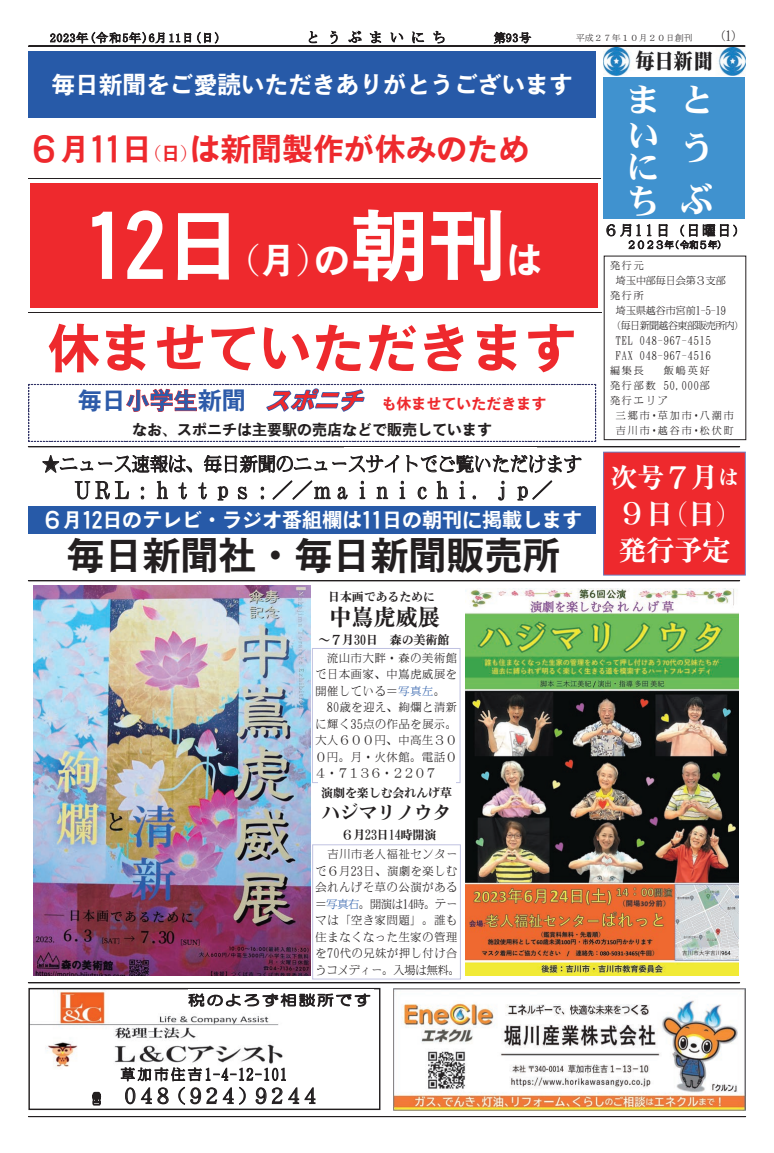
<style>
.page{position:relative;width:774px;height:1153px;background:#fff}
.page>*{position:absolute;margin:0;border:0;box-sizing:border-box;transform-origin:0 0}
.t1{font:78px "S Midashi GIWA Eb";color:#fff}
.t2{font:52.9px "S Midashi GIWA Eb";color:#ee292d}
.t3{font:38px "S Midashi GIWA Eb";color:#231f20}
.t4{font:34px/50px "DFHS Mincho W9 WING RKSJ H";color:#fff}
.t5{font:30.8px "S Midashi GIWA Eb";color:#ee292d}
.t6{font:28px/36.2px "S Midashi MIWA Eb";color:#fff}
.t7{font:27px "S Midashi MIWA Eb";color:#fff}
.t8{font:24px "S Midashi GIWA Eb";color:#2d5ba9}
.t9{font:23.6px "S Midashi GIWAN Eb";color:#fff}
.t10{font:22.1px "S Midashi MIWA Eb";color:#231f20}
.t11{font:20px "S Midashi GIWA Eb";color:#fff}
.t12{font:100 20px "S News MIWA";color:#231f20}
.t13{font:18.5px "S Midashi MIWA Eb";color:#231f20}
.t14{font:100 18px "S News MIWA";color:#231f20}
.t15{font:100 18px "S News MIWA";letter-spacing:.2em;color:#231f20;scale:1.29 1}
.t16{font:15px "S Midashi GIWA Eb";color:#231f20}
.t17{font:15px "S Midashi GIWA Eb";color:#ee292d}
.t18{font:100 13.9px "S News MIWA";letter-spacing:.2em;color:#231f20}
.t19{font:13.9px "HG Maru Gothic MPRO";letter-spacing:.115em;color:#231f20;scale:1.19 1}
.t20{font:13.9px "MS Mincho";letter-spacing:.51em;color:#231f20}
.t21{font:100 13px "S News MIWA";letter-spacing:.195em;color:#231f20}
.t22{font:12px "MS Mincho";letter-spacing:.05em;color:#231f20}
.t23{font:100 12px "S News MIWA";color:#231f20}
.t24{font:11.9px "S Midashi MIWA Eb";color:#231f20}
.t25{font:100 11px/16.5px "S News MIWA";letter-spacing:.075em;color:#231f20;text-align:justify}
.t26{font:100 10px "S News MIWA";letter-spacing:.1em;color:#231f20}
.t27{font:100 10px "S News MIWA";color:#231f20}
.t28{font:100 10px "S News MIWA";letter-spacing:.205em;color:#231f20}
.t29{font:100 10px "S News MIWA";letter-spacing:-.05em;color:#231f20}
.t30{font:9px "MS Mincho";color:#231f20}
.t31{font:100 9px "S News MIWA";letter-spacing:.04em;color:#231f20}
.s1{font-size:18.6px}
.s2{font-size:36px}
.s3{color:#275aa8}
.s4{font-size:12px}
.s5{font-size:20px}
.s6{font-size:27px}
</style>
<div class="page">
<svg style="left:28px;top:178px;width:573px;height:1px"></svg>
<svg style="left:28px;top:312px;width:573px;height:1px"></svg>
<div style="left:28px;top:446px;width:712px;height:1px;border:1px solid #231f20"></div>
<div style="left:28px;top:580px;width:712px;height:1px;border:1px solid #231f20"></div>
<div style="left:28px;top:982px;width:712px;height:1px;border:1px solid #231f20"></div>
<img style="left:604px;top:47px;width:141px;height:29px">
<div style="left:28px;top:46px;width:717px;height:1px;border:1px solid #231f20"></div>
<div style="left:28px;top:1116px;width:718px;height:1px;border:1px solid #231f20"></div>
<div style="left:603px;top:77px;width:142px;height:142px;background:#4092cf"></div>
<img style="left:30px;top:989px;width:348px;height:79px">
<div style="left:28px;top:987px;width:352px;height:122px;border:1px solid #231f20"></div>
<div style="left:188px;top:989px;width:186px;height:22px;background:#fff"></div>
<div style="left:63px;top:1066px;width:282px;height:39px;background:#fff"></div>
<div style="left:29px;top:51px;width:567px;height:67px;background:#275aa8"></div>
<div style="left:31px;top:183px;width:567px;height:125px;background:#ee292d"></div>
<div style="left:29px;top:506px;width:567px;height:27px;background:#275aa8"></div>
<div style="left:603px;top:452px;width:142px;height:123px;background:#ee292d"></div>
<div style="left:603px;top:452px;width:142px;height:123px;border:1px solid #6f7dbd"></div>
<img style="left:393px;top:988px;width:352px;height:122px">
<img style="left:34px;top:585px;width:276px;height:390px">
<img style="left:465px;top:588px;width:273px;height:387px">
<div style="left:312px;top:648px;width:148px;height:134px;border:1px solid #c0c2e1"></div>
<div style="left:318px;top:781px;width:137px;height:21px;background:#fff"></div>
<div style="left:312px;top:844px;width:148px;height:135px;border:1px solid #c0c2e1"></div>
<svg style="left:29px;top:384px;width:567px;height:58px"></svg>
<p class="t22" style="left:50px;top:32px;width:172px">2023年(令和5年)6月11日(日)</p>
<p class="t20" style="left:306px;top:30px;width:141px">とうぶまいにち</p>
<p class="t22" style="left:494px;top:32px;width:39px">第93号</p>
<p class="t30" style="left:576px;top:33px;width:118px">平成２７年１０月２０日創刊</p>
<p class="t23" style="left:714px;top:30px;width:31px">（1）</p>
<h3 class="t9" style="left:51px;top:73px;width:523px">毎日新聞をご愛読いただきありがとうございます</h3>
<h3 class="t5" style="left:29px;top:133px;width:502px">６月11日<span class="s1">(日)</span>は新聞製作が休みのため</h3>
<h1 class="t1" style="left:86px;top:206px;width:457px">12日<span class="s2">(月)の</span>朝刊<span class="s2">は</span></h1>
<h2 class="t2" style="left:47px;top:321px;width:531px">休ませていただきます</h2>
<h3 class="t8" style="left:78px;top:389px;width:49px">毎日</h3>
<h3 class="t8" style="left:198px;top:389px;width:49px">新聞</h3>
<h3 class="t17" style="left:381px;top:396px;width:166px">も休ませていただきます</h3>
<h3 class="t16" style="left:132px;top:422px;width:361px">なお、スポニチは主要駅の売店などで販売しています</h3>
<h3 class="t14" style="left:42px;top:455px;width:541px">★ニュース速報は、毎日新聞のニュースサイトでご覧いただけます</h3>
<h3 class="t12" style="left:72px;top:480px;width:481px">ＵＲＬ：ｈｔｔｐｓ：／／ｍａｉｎｉｃｈｉ．ｊｐ／</h3>
<h3 class="t11" style="left:42px;top:509px;width:541px">６月12日のテレビ・ラジオ番組欄は11日の朝刊に掲載します</h3>
<h3 class="t3" style="left:67px;top:536px;width:495px">毎日新聞社・毎日新聞販売所</h3>
<p class="t24" style="left:328px;top:590px;width:108px">日本画であるために</p>
<h3 class="t10" style="left:329px;top:606px;width:112px">中嶌虎威展</h3>
<p class="t24" style="left:318px;top:633px;width:132px">～７月30日 森の美術館</p>
<p class="t25" style="left:315px;top:649px;width:143px;text-indent:12px">流山市大畔・森の美術館で日本画家、中嶌虎威展を開催している＝<span class="s3">写真左</span>。</p>
<p class="t25" style="left:315px;top:699px;width:143px;text-indent:12px">80歳を迎え、絢爛と清新に輝く35点の作品を展示。大人６００円、中高生３０<br>０円。月・火休館。電話０<br>４・７１３６・２２０７</p>
<p class="t24" style="left:321px;top:786px;width:132px">演劇を楽しむ会れんげ草</p>
<h3 class="t13" style="left:322px;top:803px;width:131px">ハジマリノウタ</h3>
<p class="t24" style="left:341px;top:828px;width:96px">６月23日14時開演</p>
<p class="t25" style="left:316px;top:845px;width:146px;text-align:left;text-indent:12px">吉川市老人福祉センターで６月23日、演劇を楽しむ会れんげそ草の公演がある＝<span class="s3">写真右</span>。開演は14時。テーマは「空き家問題」。誰も住まなくなった生家の管理を70代の兄妹が押し付け合うコメディー。入場は無料。</p>
<p class="t19" style="left:188px;top:993px;width:155px">税のよろず相談所です</p>
<p class="t18" style="left:121px;top:1067px;width:168px">草加市住吉1-4-12-101</p>
<h3 class="t15" style="left:124px;top:1086px;width:150px">048(924)9244</h3>
<h3 class="t4" style="left:626px;top:83px;width:32px;line-height:35.4px">まい</h3>
<h3 class="t4" style="left:626px;top:151px;width:32px;line-height:33.6px">にち</h3>
<h3 class="t4" style="left:680px;top:75px;width:34px">とうぶ</h3>
<p class="t21" style="left:604px;top:224px;width:142px">６月11日<span class="s4">（</span>日曜日<span class="s4">）</span></p>
<p class="t31" style="left:627px;top:240px;width:96px">２０２３年( 令和５年)</p>
<p class="t26" style="left:610px;top:260px;width:35px">発行元</p>
<p class="t27" style="left:616px;top:275px;width:111px">埼玉中部毎日会第３支部</p>
<p class="t26" style="left:610px;top:290px;width:35px">発行所</p>
<p class="t27" style="left:616px;top:305px;width:111px">埼玉県越谷市宮前1-5-19</p>
<p class="t29" style="left:616px;top:320px;width:125px">(毎日新聞越谷東部販売所内)</p>
<p class="t26" style="left:616px;top:335px;width:96px">TEL 048-967-4515</p>
<p class="t26" style="left:616px;top:350px;width:96px">FAX 048-967-4516</p>
<p class="t26" style="left:610px;top:365px;width:35px">編集長</p>
<p class="t26" style="left:664px;top:365px;width:47px">飯嶋英好</p>
<p class="t26" style="left:610px;top:380px;width:101px">発行部数 50,000部</p>
<p class="t26" style="left:610px;top:395px;width:59px">発行エリア</p>
<p class="t28" style="left:616px;top:410px;width:119px">三郷市･草加市･八潮市</p>
<p class="t28" style="left:616px;top:425px;width:119px">吉川市･越谷市･松伏町</p>
<h3 class="t7" style="left:610px;top:463px;width:129px">次号７月<span class="s5">は</span></h3>
<h3 class="t6" style="left:618px;top:495px;width:113px"><span class="s6">９</span>日(日)発行予定</h3>
</div>
